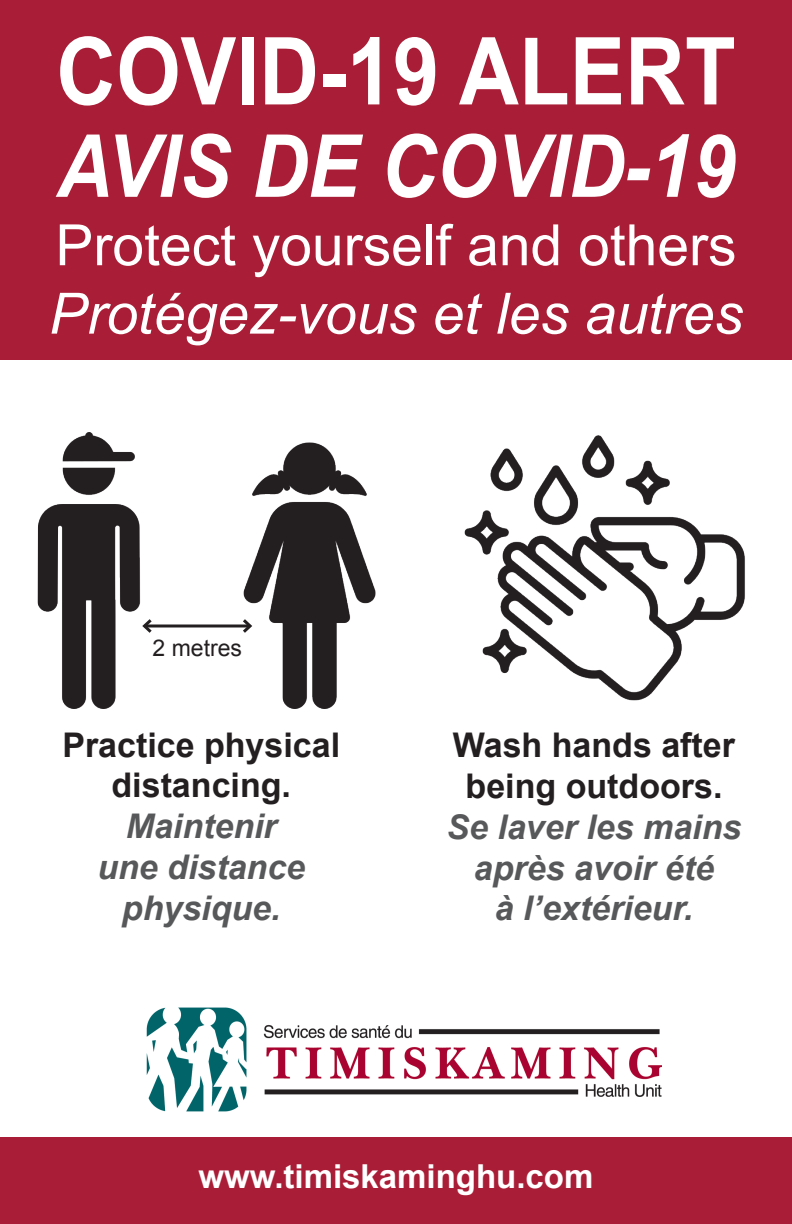
<style>
.page{position:relative;width:792px;height:1224px;background:#fff}
.page>*{position:absolute;margin:0;border:0;box-sizing:border-box;transform-origin:0 0}
.t1{font:700 93.8px "Arial";color:#fff;scale:.88 1}
.t2{font:italic 700 87px "Arial";color:#fff;scale:.88 1}
.t3{font:57px/68.4px "Arial";color:#fff}
.t4{font:italic 700 34px/40.8px "Arial";color:#57585a;text-align:center}
.t5{font:700 34px/40.8px "Arial";color:#231f20;text-align:center}
.t6{font:700 33px "Arial";color:#fff}
.t7{font:23px "Arial";color:#231f20}
.s1{font-style:italic}
.s2{font-style:normal;color:#231f20}
</style>
<div class="page">
<div style="left:0;top:0;width:792px;height:360px;background:#aa1d36"></div>
<img style="left:146px;top:1007px;width:516px;height:104px">
<div style="left:0;top:1138px;width:792px;height:86px;background:#aa1d36"></div>
<img style="left:37px;top:433px;width:104px;height:275px">
<img style="left:243px;top:442px;width:133px;height:266px">
<svg style="left:155px;top:624px;width:85px;height:4px"></svg>
<svg style="left:140px;top:616px;width:15px;height:20px"></svg>
<svg style="left:240px;top:616px;width:14px;height:20px"></svg>
<img style="left:464px;top:435px;width:281px;height:266px">
<p class="t1" style="left:56px;top:9px;width:774px">COVID-19 ALERT</p>
<p class="t2" style="left:57px;top:108px;width:773px">AVIS DE COVID-19</p>
<p class="t3" style="left:49px;top:212px;width:695px">Protect yourself and others<br><span class="s1">Protégez-vous et les autres</span></p>
<p class="t7" style="left:153px;top:633px;width:91px">2 metres</p>
<p class="t4" style="left:62px;top:725px;width:279px"><span class="s2">Practice physical distancing.<br></span>Maintenir<br>une distance physique.</p>
<p class="t5" style="left:453px;top:726px;width:284px">Wash hands after being outdoors.</p>
<p class="t4" style="left:447px;top:807px;width:296px">Se laver les mains après avoir été<br>à l’extérieur.</p>
<p class="t6" style="left:199px;top:1154px;width:396px">www.timiskaminghu.com</p>
</div>
